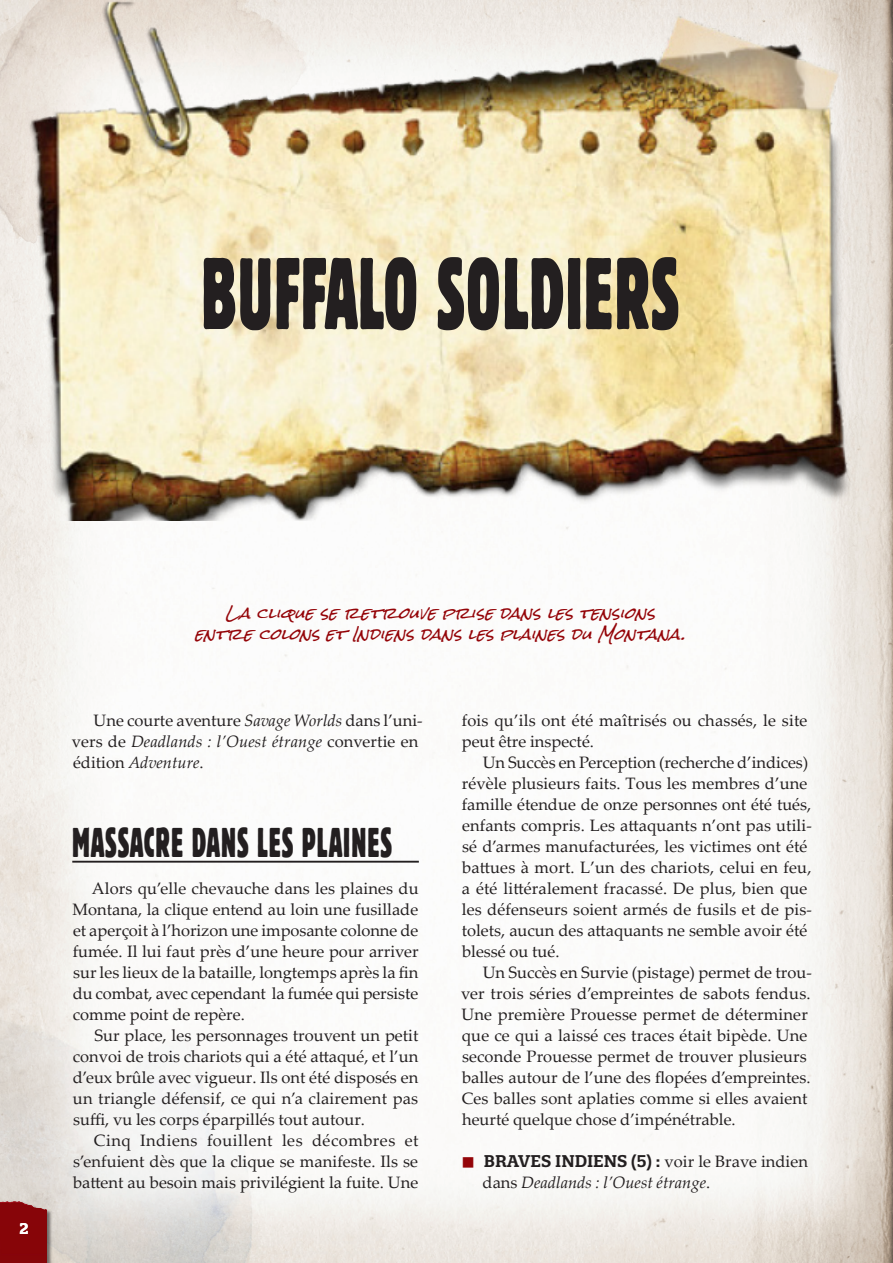
<style>
.page{position:relative;width:893px;height:1263px;background:#fff}
.page>*{position:absolute;margin:0;border:0;box-sizing:border-box;transform-origin:0 0}
.Header_00_-_Chapter{font:condensed 100.8px "Block BE";letter-spacing:.02em;color:#231f20;scale:.67 1}
.Header02{font:condensed 41.4px "Block BE";letter-spacing:.04em;color:#231f20;scale:.67 1}
.Body_Text{font:16.5px/21px "Palatino Linotype";letter-spacing:.005em;color:#231f20}
.t1{font:italic 16.5px/21px "Palatino Linotype";color:#231f20}
.Red_s_Quote__Center{font:italic 15px/21px "Rock Salt";color:#940408;text-align:center}
.t2{font:700 15px "Quatro Slab";color:#fff}
.s1{font-style:italic}
.s2{font-family:"Quatro Slab";font-weight:600;font-style:normal}
.s3{font-style:normal}
</style>
<div class="page">
<img style="left:0;top:0;width:893px;height:1263px">
<div style="left:0;top:1195px;width:53px;height:68px;background:#231f20;opacity:.35"></div>
<img style="left:0;top:0;width:882px;height:520px">
<hr style="left:72px;top:861px;width:347px;height:2px;background:#231f20">
<svg style="left:463px;top:1157px;width:10px;height:10px"></svg>
<p class="Header_00_-_Chapter" style="left:201px;top:236px;width:715px">BUFFALO SOLDIERS</p>
<p class="t2" style="left:19px;top:1219px;width:11px">2</p>
<p class="Red_s_Quote__Center" style="left:195px;top:603px;width:501px">Lacliqueseretrouveprisedanslestensions entrecolonsetIndiensdanslesplainesduMontana.</p>
<p class="Body_Text" style="left:72px;top:709px;width:352px;text-indent:22px">Une courte aventure <span class="s1">Savage Worlds</span> dans l’uni&shy;vers de <span class="s1">Deadlands : l’Ouest étrange</span> convertie en édition <span class="s1">Adventure</span>.</p>
<p class="Header02" style="left:72px;top:818px;width:479px">MASSACRE DANS LES PLAINES</p>
<p class="Body_Text" style="left:73px;top:877px;width:348px;text-align:justify;text-indent:19px">Alors qu’elle chevauche dans les plaines du Montana, la clique entend au loin une fusillade et aperçoit à l’horizon une imposante colonne de fumée. Il lui faut près d’une heure pour arriver sur les lieux de la bataille, longtemps après la fin du combat, avec cependant la fumée qui persiste comme point de repère.</p>
<p class="Body_Text" style="left:73px;top:1024px;width:347px;text-align:justify;text-indent:22px">Sur place, les personnages trouvent un petit convoi de trois chariots qui a été attaqué, et l’un d’eux brûle avec vigueur. Ils ont été disposés en un triangle défensif, ce qui n’a clairement pas suffi, vu les corps éparpillés tout autour.</p>
<p class="Body_Text" style="left:73px;top:1129px;width:347px;text-align:justify;text-indent:21px">Cinq Indiens fouillent les décombres et s’enfuient dès que la clique se manifeste. Ils se battent au besoin mais privilégient la fuite. Une</p>
<p class="Body_Text" style="left:462px;top:709px;width:347px">fois qu’ils ont été maîtrisés ou chassés, le site peut être inspecté.</p>
<p class="Body_Text" style="left:462px;top:751px;width:352px;text-indent:21px">Un Succès en Perception (recherche d’indices) révèle plusieurs faits. Tous les membres d’une famille étendue de onze personnes ont été tués, enfants compris. Les attaquants n’ont pas utili&shy;sé d’armes manufacturées, les victimes ont été battues à mort. L’un des chariots, celui en feu, a été littéralement fracassé. De plus, bien que les défenseurs soient armés de fusils et de pis&shy;tolets, aucun des attaquants ne semble avoir été blessé ou tué.</p>
<p class="Body_Text" style="left:461px;top:961px;width:352px;text-indent:22px">Un Succès en Survie (pistage) permet de trou&shy;ver trois séries d’empreintes de sabots fendus.<br>Une première Prouesse permet de déterminer que ce qui a laissé ces traces était bipède. Une seconde Prouesse permet de trouver plusieurs balles autour de l’une des flopées d’empreintes.<br>Ces balles sont aplaties comme si elles avaient heurté quelque chose d’impénétrable.</p>
<p class="t1" style="left:483px;top:1150px;width:327px"><span class="s2">BRAVES INDIENS (5) :</span> <span class="s3">voir le Brave indien dans</span> Deadlands : l’Ouest étrange<span class="s3">.</span></p>
</div>
